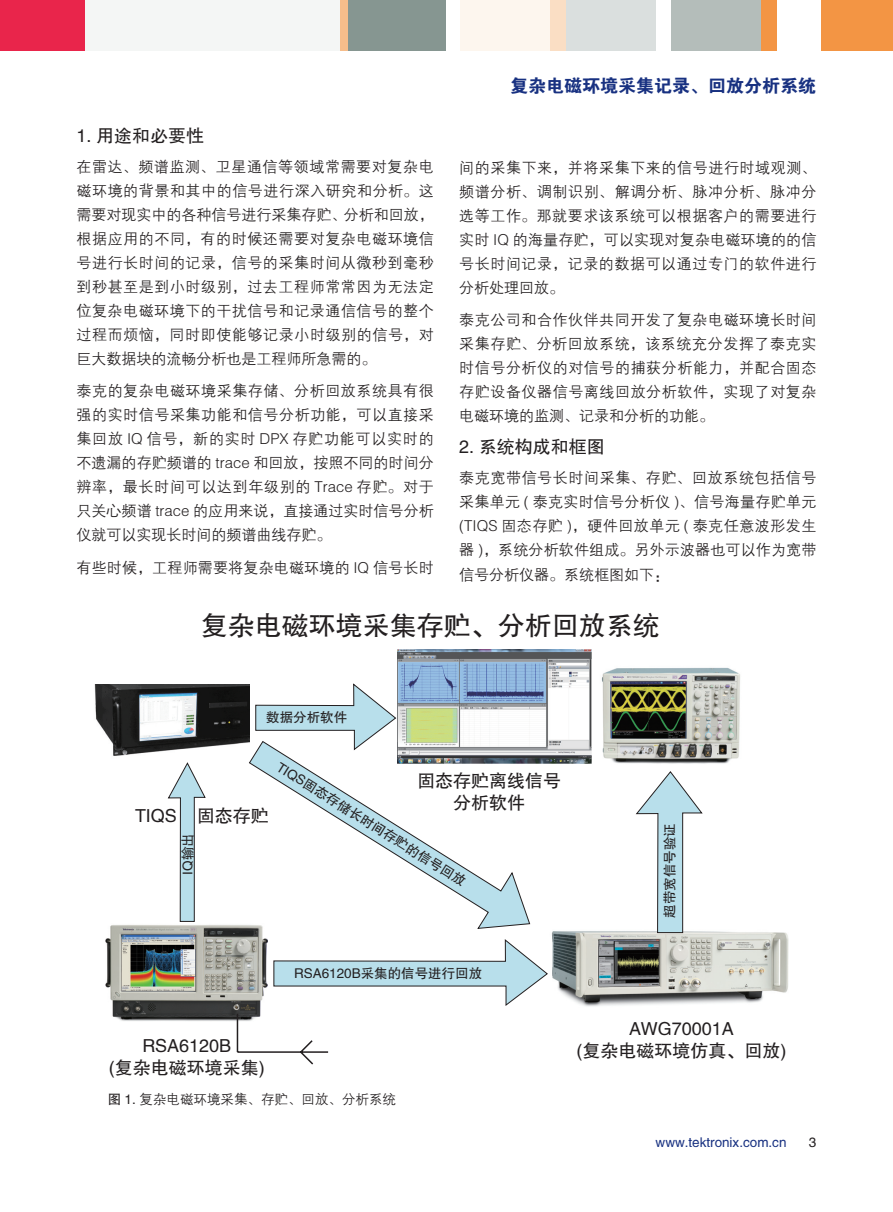
<style>
.page{position:relative;width:893px;height:1212px;background:#fff}
.page>*{position:absolute;margin:0;border:0;box-sizing:border-box;transform-origin:0 0}
.t1{font:27px "FZHTJW GB1 0";color:#231f20}
.t2{font:18px/21.6px "FZHTJW GB1 0";color:#231f20;text-align:center}
.t3{font:18px "FZDHTJW GB1 0";color:#183181}
.t4{font:15px/24px "FZZDXJW GB1 0";letter-spacing:.015em;color:#231f20;text-align:justify}
.t5{font:13.5px "FZHTJW GB1 0";color:#231f20}
.t6{font:13.5px "FZZDXJW GB1 0";color:#231f20}
.t7{font:13.5px "FZHTJW GB1 0";color:#183181}
.s1{font-family:"FZHTJW GB1 0"}
</style>
<div class="page">
<div style="left:85px;top:0;width:255px;height:51px;background:#f4f6f5"></div>
<div style="left:0;top:0;width:85px;height:51px;background:#e9254b"></div>
<div style="left:821px;top:0;width:72px;height:51px;background:#f39544"></div>
<div style="left:340px;top:0;width:105px;height:51px;background:#869691"></div>
<div style="left:505px;top:0;width:45px;height:51px;background:#fdf6ee"></div>
<div style="left:460px;top:0;width:45px;height:51px;background:#fdf6ee"></div>
<div style="left:671px;top:0;width:90px;height:51px;background:#b4bdba"></div>
<div style="left:566px;top:0;width:90px;height:51px;background:#dadfde"></div>
<div style="left:550px;top:0;width:16px;height:51px;background:#fadec4"></div>
<div style="left:340px;top:0;width:8px;height:51px;background:#f6bd8b"></div>
<div style="left:761px;top:0;width:15px;height:51px;background:#f39544"></div>
<svg style="left:255px;top:683px;width:142px;height:57px"></svg>
<svg style="left:167px;top:762px;width:39px;height:160px"></svg>
<img style="left:106px;top:925px;width:162px;height:96px">
<img style="left:552px;top:931px;width:237px;height:76px">
<img style="left:94px;top:684px;width:155px;height:72px">
<svg style="left:273px;top:939px;width:275px;height:67px"></svg>
<svg style="left:248px;top:740px;width:283px;height:189px"></svg>
<svg style="left:236px;top:1012px;width:93px;height:53px"></svg>
<img style="left:602px;top:667px;width:138px;height:97px">
<svg style="left:635px;top:771px;width:68px;height:162px"></svg>
<img style="left:397px;top:649px;width:195px;height:114px">
<p class="t3" style="left:510px;top:76px;width:307px">复杂电磁环境采集记录、回放分析系统</p>
<p class="t2" style="left:77px;top:126px;width:129px">1. 用途和必要性</p>
<p class="t4" style="left:77px;top:155px;width:359px">在雷达、频谱监测、卫星通信等领域常需要对复杂电磁环境的背景和其中的信号进行深入研究和分析。这需要对现实中的各种信号进行采集存贮、分析和回放，根据应用的不同，有的时候还需要对复杂电磁环境信号进行长时间的记录，信号的采集时间从微秒到毫秒到秒甚至是到小时级别，过去工程师常常因为无法定位复杂电磁环境下的干扰信号和记录通信信号的整个过程而烦恼，同时即使能够记录小时级别的信号，对巨大数据块的流畅分析也是工程师所急需的。</p>
<p class="t4" style="left:77px;top:380px;width:359px">泰克的复杂电磁环境采集存储、分析回放系统具有很强的实时信号采集功能和信号分析功能，可以直接采集回放 IQ 信号，新的实时 DPX 存贮功能可以实时的不遗漏的存贮频谱的 trace 和回放，按照不同的时间分辨率，最长时间可以达到年级别的 Trace 存贮。对于只关心频谱 trace 的应用来说，直接通过实时信号分析仪就可以实现长时间的频谱曲线存贮。</p>
<p class="t4" style="left:77px;top:556px;width:359px">有些时候，工程师需要将复杂电磁环境的 IQ 信号长时</p>
<p class="t4" style="left:459px;top:156px;width:359px">间的采集下来，并将采集下来的信号进行时域观测、频谱分析、调制识别、解调分析、脉冲分析、脉冲分选等工作。那就要求该系统可以根据客户的需要进行实时 IQ 的海量存贮，可以实现对复杂电磁环境的的信号长时间记录，记录的数据可以通过专门的软件进行分析处理回放。</p>
<p class="t4" style="left:459px;top:308px;width:359px">泰克公司和合作伙伴共同开发了复杂电磁环境长时间采集存贮、分析回放系统，该系统充分发挥了泰克实时信号分析仪的对信号的捕获分析能力，并配合固态存贮设备仪器信号离线回放分析软件，实现了对复杂电磁环境的监测、记录和分析的功能。</p>
<p class="t2" style="left:459px;top:436px;width:147px">2. 系统构成和框图</p>
<p class="t4" style="left:459px;top:466px;width:359px">泰克宽带信号长时间采集、存贮、回放系统包括信号采集单元 ( 泰克实时信号分析仪 )、信号海量存贮单元(TIQS 固态存贮 )，硬件回放单元 ( 泰克任意波形发生器 )，系统分析软件组成。另外示波器也可以作为宽带</p>
<p class="t4" style="left:459px;top:563px;width:211px">信号分析仪器。系统框图如下：</p>
<h1 class="t1" style="left:201px;top:610px;width:460px">复杂电磁环境采集存贮、分析回放系统</h1>
<p class="t5" style="left:266px;top:710px;width:82px">数据分析软件</p>
<p class="t5" style="left:282px;top:759px;width:222px;rotate:32deg">TIQS固态存储长时间存贮的信号回放</p>
<p class="t2" style="left:417px;top:771px;width:145px">固态存贮离线信号分析软件</p>
<p class="t2" style="left:135px;top:805px;width:135px">TIQS 固态存贮</p>
<p class="t5" style="left:180px;top:874px;width:43px;rotate:-90deg">IQ输出</p>
<p class="t5" style="left:662px;top:917px;width:96px;rotate:-90deg">超带宽信号验证</p>
<p class="t2" style="left:109px;top:1036px;width:157px">RSA6120B<br>(复杂电磁环境采集)</p>
<p class="t5" style="left:294px;top:966px;width:190px">RSA6120B采集的信号进行回放</p>
<p class="t6" style="left:108px;top:1092px;width:290px"><span class="s1">图 1.</span> 复杂电磁环境采集、存贮、回放、分析系统</p>
<p class="t2" style="left:576px;top:1019px;width:211px">AWG70001A<br>(复杂电磁环境仿真、回放)</p>
<p class="t7" style="left:656px;top:1135px;width:132px">www.tektronix.com.cn</p>
<p class="t5" style="left:809px;top:1135px;width:9px">3</p>
</div>
